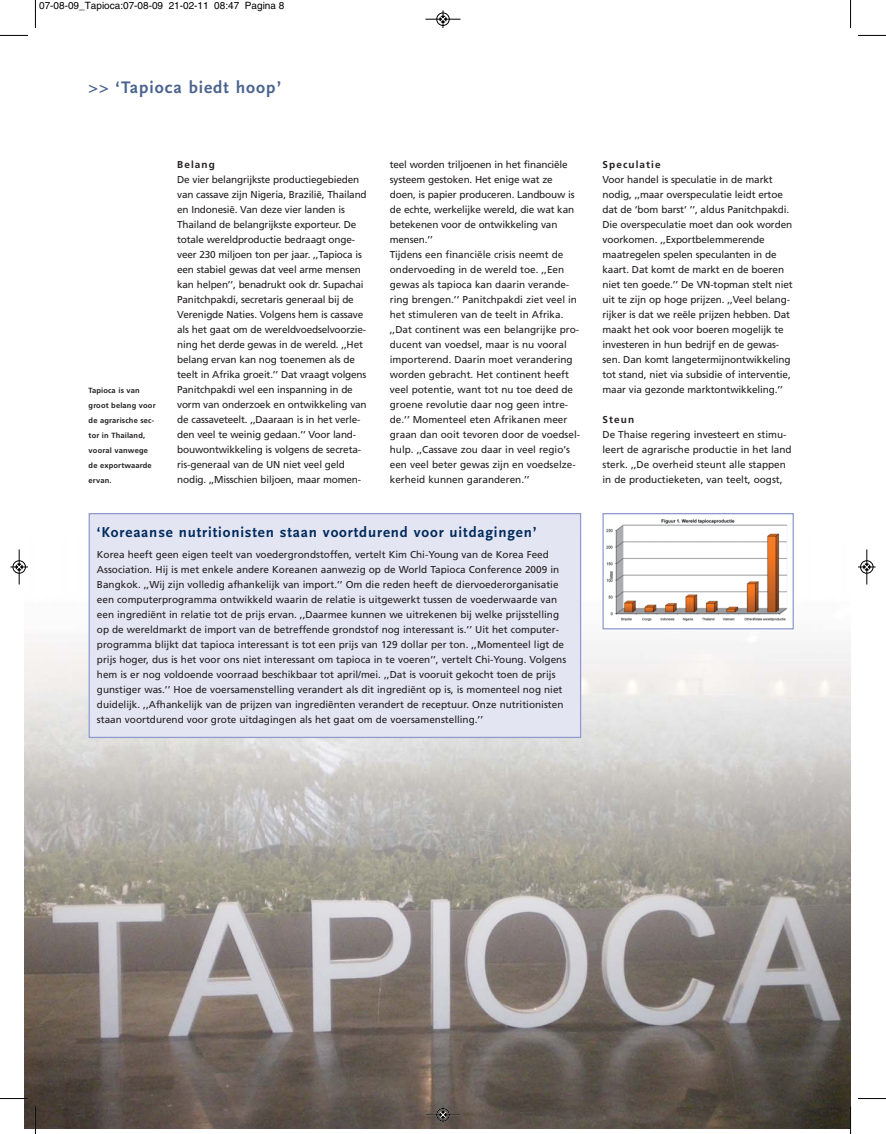
<style>
.page{position:relative;width:886px;height:1134px;background:#fff}
.page>*{position:absolute;margin:0;border:0;box-sizing:border-box;transform-origin:0 0}
.t1{font:700 17.5px "Scala Sans";letter-spacing:.055em;color:#4b648f}
.t2{font:700 15px "Scala Sans";letter-spacing:.055em;color:#002a5c}
.t3{font:10px/15px "Frutiger";color:#231f20}
.t4{font:10px "Helvetica";color:#000}
.t5{font:700 7.5px/15px "Frutiger";letter-spacing:.02em;color:#231f20}
.s1{font-weight:700}
</style>
<div class="page">
<img style="left:25px;top:539px;width:825px;height:589px">
<div style="left:90px;top:514px;width:490px;height:223px;background:#e3e5f3"></div>
<div style="left:89px;top:513px;width:492px;height:225px;border:1px solid #8e9ace"></div>
<img style="left:604px;top:519px;width:188px;height:108px">
<div style="left:602px;top:513px;width:192px;height:116px;border:1px solid #8e9ace"></div>
<svg style="left:35px;top:0;width:1px;height:28px"></svg>
<svg style="left:0;top:35px;width:28px;height:1px"></svg>
<svg style="left:850px;top:0;width:1px;height:28px"></svg>
<svg style="left:858px;top:35px;width:28px;height:1px"></svg>
<svg style="left:35px;top:1106px;width:1px;height:28px"></svg>
<svg style="left:0;top:1098px;width:28px;height:1px"></svg>
<svg style="left:850px;top:1106px;width:1px;height:28px"></svg>
<svg style="left:858px;top:1098px;width:28px;height:1px"></svg>
<div style="left:436px;top:13px;width:13px;height:13px;border:1px solid #fff;border-radius:50%"></div>
<hr style="left:425px;top:19px;width:35px;height:1px;background:#000">
<div style="left:437px;top:13px;width:12px;height:13px;border:1px solid #000;border-radius:50%"></div>
<svg style="left:440px;top:10px;width:6px;height:18px"></svg>
<div style="left:436px;top:1108px;width:13px;height:13px;border:1px solid #fff;border-radius:50%"></div>
<hr style="left:425px;top:1114px;width:35px;height:1px;background:#000">
<div style="left:437px;top:1108px;width:12px;height:13px;border:1px solid #000;border-radius:50%"></div>
<svg style="left:440px;top:1106px;width:6px;height:17px"></svg>
<div style="left:13px;top:560px;width:13px;height:13px;border:1px solid #fff;border-radius:50%"></div>
<hr style="left:19px;top:549px;width:1px;height:35px;background:#000">
<div style="left:13px;top:561px;width:13px;height:12px;border:1px solid #000;border-radius:50%"></div>
<svg style="left:10px;top:564px;width:18px;height:6px"></svg>
<div style="left:860px;top:560px;width:13px;height:13px;border:1px solid #fff;border-radius:50%"></div>
<hr style="left:866px;top:549px;width:1px;height:35px;background:#000">
<div style="left:860px;top:561px;width:13px;height:12px;border:1px solid #000;border-radius:50%"></div>
<svg style="left:858px;top:564px;width:17px;height:6px"></svg>
<p class="t4" style="left:39px;top:2px;width:247px">07-08-09_Tapioca:07-08-09 21-02-11 08:47 Pagina 8</p>
<p class="t1" style="left:89px;top:80px;width:194px">&gt;&gt; ‘Tapioca biedt hoop’</p>
<p class="t5" style="left:89px;top:383px;width:69px">Tapioca is van groot belang voor de agrarische sec&shy;tor in Thailand, vooral vanwege de exportwaarde ervan.</p>
<p class="t3" style="left:390px;top:158px;width:192px">teel worden triljoenen in het financiële systeem gestoken. Het enige wat ze doen, is papier produceren. Landbouw is de echte, werkelijke wereld, die wat kan betekenen voor de ontwikkeling van mensen.’’<br>Tijdens een financiële crisis neemt de ondervoeding in de wereld toe. ,,Een gewas als tapioca kan daarin verande&shy;ring brengen.’’ Panitchpakdi ziet veel in het stimuleren van de teelt in Afrika. ,,Dat continent was een belangrijke pro&shy;ducent van voedsel, maar is nu vooral importerend. Daarin moet verandering worden gebracht. Het continent heeft veel potentie, want tot nu toe deed de groene revolutie daar nog geen intre&shy;de.’’ Momenteel eten Afrikanen meer graan dan ooit tevoren door de voedsel&shy;hulp. ,,Cassave zou daar in veel regio’s een veel beter gewas zijn en voedselze&shy;kerheid kunnen garanderen.’’</p>
<p class="t3" style="left:177px;top:158px;width:191px"><span class="s1">Belang<br></span>De vier belangrijkste productiegebieden van cassave zijn Nigeria, Brazilië, Thailand en Indonesië. Van deze vier landen is Thailand de belangrijkste exporteur. De totale wereldproductie bedraagt onge&shy;veer 230 miljoen ton per jaar. ,,Tapioca is een stabiel gewas dat veel arme mensen kan helpen’’, benadrukt ook dr. Supachai Panitchpakdi, secretaris generaal bij de Verenigde Naties. Volgens hem is cassave als het gaat om de wereldvoedselvoorzie&shy;ning het derde gewas in de wereld. ,,Het belang ervan kan nog toenemen als de teelt in Afrika groeit.’’ Dat vraagt volgens Panitchpakdi wel een inspanning in de vorm van onderzoek en ontwikkeling van de cassaveteelt. ,,Daaraan is in het verle&shy;den veel te weinig gedaan.’’ Voor land&shy;bouwontwikkeling is volgens de secreta&shy;ris-generaal van de UN niet veel geld nodig. ,,Misschien biljoen, maar momen-</p>
<p class="t3" style="left:602px;top:158px;width:192px"><span class="s1">Speculatie<br></span>Voor handel is speculatie in de markt nodig, ,,maar overspeculatie leidt ertoe dat de ‘bom barst’ ’’, aldus Panitchpakdi.<br>Die overspeculatie moet dan ook worden voorkomen. ,,Exportbelemmerende maatregelen spelen speculanten in de kaart. Dat komt de markt en de boeren niet ten goede.’’ De VN-topman stelt niet uit te zijn op hoge prijzen. ,,Veel belang&shy;rijker is dat we reële prijzen hebben. Dat maakt het ook voor boeren mogelijk te investeren in hun bedrijf en de gewas&shy;sen. Dan komt langetermijnontwikkeling tot stand, niet via subsidie of interventie, maar via gezonde marktontwikkeling.’’</p>
<p class="t3" style="left:602px;top:413px;width:191px"><span class="s1">Steun<br></span>De Thaise regering investeert en stimu&shy;leert de agrarische productie in het land sterk. ,,De overheid steunt alle stappen in de productieketen, van teelt, oogst,</p>
<p class="t2" style="left:97px;top:526px;width:441px">‘Koreaanse nutritionisten staan voortdurend voor uitdagingen’</p>
<p class="t3" style="left:97px;top:548px;width:471px">Korea heeft geen eigen teelt van voedergrondstoffen, vertelt Kim Chi-Young van de Korea Feed Association. Hij is met enkele andere Koreanen aanwezig op de World Tapioca Conference 2009 in Bangkok. ,,Wij zijn volledig afhankelijk van import.’’ Om die reden heeft de diervoederorganisatie een computerprogramma ontwikkeld waarin de relatie is uitgewerkt tussen de voederwaarde van een ingrediënt in relatie tot de prijs ervan. ,,Daarmee kunnen we uitrekenen bij welke prijsstelling op de wereldmarkt de import van de betreffende grondstof nog interessant is.’’ Uit het computer&shy;programma blijkt dat tapioca interessant is tot een prijs van 129 dollar per ton. ,,Momenteel ligt de prijs hoger, dus is het voor ons niet interessant om tapioca in te voeren’’, vertelt Chi-Young. Volgens hem is er nog voldoende voorraad beschikbaar tot april/mei. ,,Dat is vooruit gekocht toen de prijs gunstiger was.’’ Hoe de voersamenstelling verandert als dit ingrediënt op is, is momenteel nog niet duidelijk. ,,Afhankelijk van de prijzen van ingrediënten verandert de receptuur. Onze nutritionisten staan voortdurend voor grote uitdagingen als het gaat om de voersamenstelling.’’</p>
</div>
